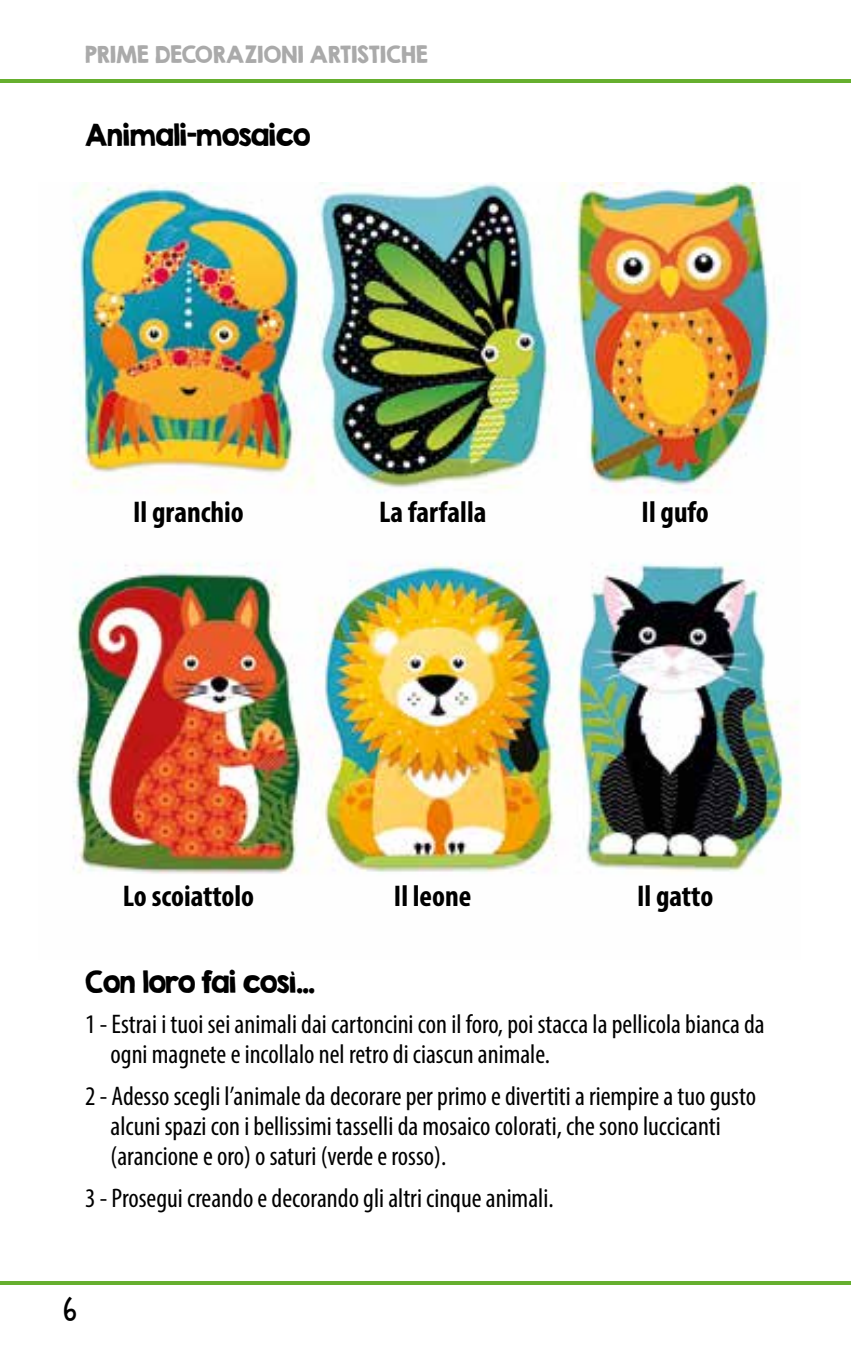
<style>
.page{position:relative;width:851px;height:1361px;background:#fff}
.page>*{position:absolute;margin:0;border:0;box-sizing:border-box;transform-origin:0 0}
.t1{font:700 condensed 30px "Myriad Pro";color:#000}
.t2{font:condensed 27px/30px "Myriad Pro";color:#000}
.t3{font:27px "KG Second Chances Solid";letter-spacing:-.03em;color:#000;scale:.96 1}
.t4{font:24.9px "KG She Persisted";color:#000}
.t5{font:21px "KG Second Chances Solid";color:#aaa}
</style>
<div class="page">
<img style="left:72px;top:182px;width:727px;height:692px">
<hr style="left:0;top:1281px;width:850px;height:3px;background:#66af2f">
<hr style="left:0;top:79px;width:850px;height:3px;background:#66af2f">
<p class="t5" style="left:85px;top:41px;width:344px">PRIME DECORAZIONI ARTISTICHE</p>
<p class="t3" style="left:85px;top:117px;width:236px">Animali-mosaico</p>
<p class="t1" style="left:133px;top:493px;width:112px">Il granchio</p>
<p class="t1" style="left:379px;top:493px;width:109px">La farfalla</p>
<p class="t1" style="left:641px;top:493px;width:69px">Il gufo</p>
<p class="t1" style="left:123px;top:877px;width:133px">Lo scoiattolo</p>
<p class="t1" style="left:394px;top:877px;width:79px">Il leone</p>
<p class="t1" style="left:637px;top:877px;width:78px">Il gatto</p>
<p class="t3" style="left:85px;top:965px;width:241px">Con loro fai così...</p>
<p class="t2" style="left:110px;top:1009px;width:655px;text-indent:-25px">1 - Estrai i tuoi sei animali dai cartoncini con il foro, poi stacca la pellicola bianca da ogni magnete e incollalo nel retro di ciascun animale.</p>
<p class="t2" style="left:110px;top:1081px;width:647px;text-indent:-25px">2 - Adesso scegli l’animale da decorare per primo e divertiti a riempire a tuo gusto alcuni spazi con i bellissimi tasselli da mosaico colorati, che sono luccicanti (arancione e oro) o saturi (verde e rosso).</p>
<p class="t2" style="left:85px;top:1183px;width:470px">3 - Prosegui creando e decorando gli altri cinque animali.</p>
<p class="t4" style="left:64px;top:1290px;width:14px">6</p>
</div>
